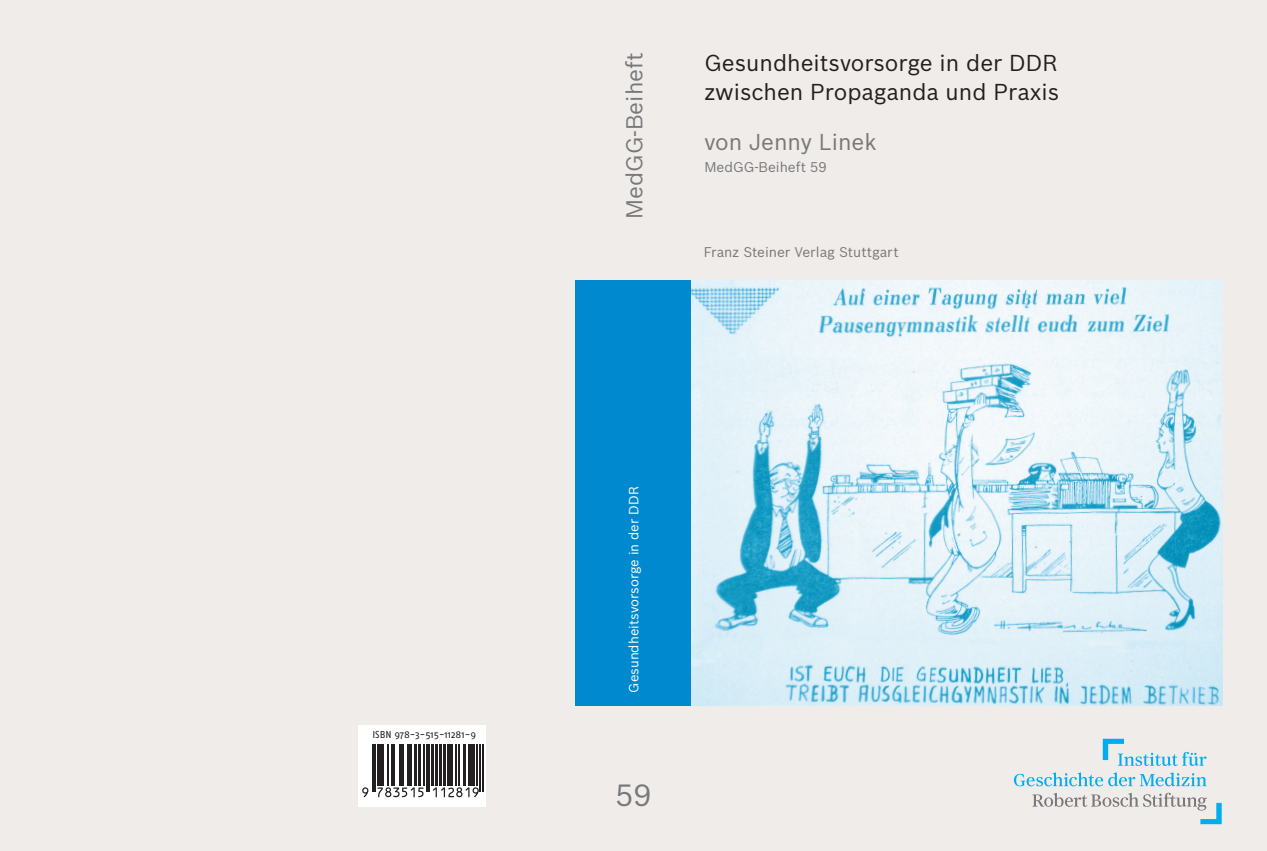
<style>
.page{position:relative;width:1267px;height:851px;background:#fff}
.page>*{position:absolute;margin:0;border:0;box-sizing:border-box;transform-origin:0 0}
.Ziffer_Buchrücken{font:30px "Bosch Sans";color:#76787b}
.Titel{font:22.5px/28.5px "Bosch Sans";color:#231f20}
.Titel-2{font:22.5px "Bosch Sans";color:#76787b}
.MedGG_Buchrücken{font:22.5px "Bosch Sans";color:#76787b}
.MedGG_Verlag{font:13.75px "Bosch Sans";color:#76787b}
.Titel-3{font:13.75px "Bosch Sans";color:#76787b}
.Titel-4{font:13.12px "Bosch Sans";color:#fff}
.t1{font:10px "Fago No";color:#231f20}
</style>
<div class="page">
<div style="left:0;top:0;width:1267px;height:850px;background:#f0ece9"></div>
<img style="left:691px;top:280px;width:531px;height:425px">
<div style="left:576px;top:280px;width:115px;height:425px;background:#0089cf"></div>
<svg style="left:1014px;top:772px;width:192px;height:14px"></svg>
<svg style="left:1103px;top:738px;width:103px;height:27px"></svg>
<svg style="left:1032px;top:792px;width:189px;height:32px"></svg>
<svg style="left:358px;top:743px;width:127px;height:63px;background:#cfcece"></svg>
<svg style="left:362px;top:787px;width:6px;height:10px"></svg>
<hr style="left:372px;top:735px;width:2px;height:56px;background:#231f20">
<hr style="left:375px;top:735px;width:1px;height:56px;background:#231f20">
<hr style="left:377px;top:735px;width:4px;height:50px;background:#231f20">
<hr style="left:382px;top:735px;width:2px;height:50px;background:#231f20">
<hr style="left:388px;top:735px;width:1px;height:50px;background:#231f20">
<hr style="left:391px;top:735px;width:1px;height:50px;background:#231f20">
<hr style="left:393px;top:735px;width:2px;height:50px;background:#231f20">
<hr style="left:399px;top:735px;width:1px;height:50px;background:#231f20">
<hr style="left:402px;top:735px;width:2px;height:50px;background:#231f20">
<hr style="left:407px;top:735px;width:2px;height:50px;background:#231f20">
<hr style="left:410px;top:735px;width:2px;height:50px;background:#231f20">
<hr style="left:414px;top:735px;width:3px;height:50px;background:#231f20">
<svg style="left:377px;top:787px;width:46px;height:10px"></svg>
<hr style="left:418px;top:735px;width:2px;height:50px;background:#231f20">
<hr style="left:424px;top:735px;width:1px;height:50px;background:#231f20">
<hr style="left:426px;top:735px;width:1px;height:56px;background:#231f20">
<hr style="left:428px;top:735px;width:2px;height:56px;background:#231f20">
<hr style="left:431px;top:735px;width:2px;height:50px;background:#231f20">
<hr style="left:435px;top:735px;width:3px;height:50px;background:#231f20">
<hr style="left:439px;top:735px;width:2px;height:50px;background:#231f20">
<hr style="left:444px;top:735px;width:2px;height:50px;background:#231f20">
<hr style="left:447px;top:735px;width:2px;height:50px;background:#231f20">
<hr style="left:451px;top:735px;width:2px;height:50px;background:#231f20">
<hr style="left:455px;top:735px;width:1px;height:50px;background:#231f20">
<hr style="left:459px;top:735px;width:1px;height:50px;background:#231f20">
<hr style="left:463px;top:735px;width:3px;height:50px;background:#231f20">
<hr style="left:468px;top:735px;width:2px;height:50px;background:#231f20">
<svg style="left:433px;top:787px;width:46px;height:10px"></svg>
<hr style="left:472px;top:735px;width:3px;height:50px;background:#231f20">
<hr style="left:476px;top:735px;width:1px;height:50px;background:#231f20">
<hr style="left:480px;top:735px;width:1px;height:56px;background:#231f20">
<hr style="left:482px;top:735px;width:1px;height:56px;background:#231f20">
<div style="left:358px;top:724px;width:127px;height:19px;background:#fff"></div>
<p class="t1" style="left:372px;top:728px;width:105px">ISBN 978-3-515-11281-9</p>
<p class="MedGG_Buchrücken" style="left:620px;top:219px;width:168px;rotate:-90deg">MedGG-Beiheft</p>
<p class="Titel" style="left:704px;top:49px;width:356px">Gesundheitsvorsorge in der DDR zwischen Propaganda und Praxis</p>
<p class="Titel-2" style="left:704px;top:128px;width:174px">von Jenny Linek</p>
<p class="Titel-3" style="left:704px;top:159px;width:124px">MedGG-Beiheft 59</p>
<p class="MedGG_Verlag" style="left:704px;top:243px;width:196px">Franz Steiner Verlag Stuttgart</p>
<p class="Titel-4" style="left:625px;top:692px;width:207px;rotate:-90deg">Gesundheitsvorsorge in der DDR</p>
<p class="Ziffer_Buchrücken" style="left:615px;top:776px;width:38px">59</p>
</div>
